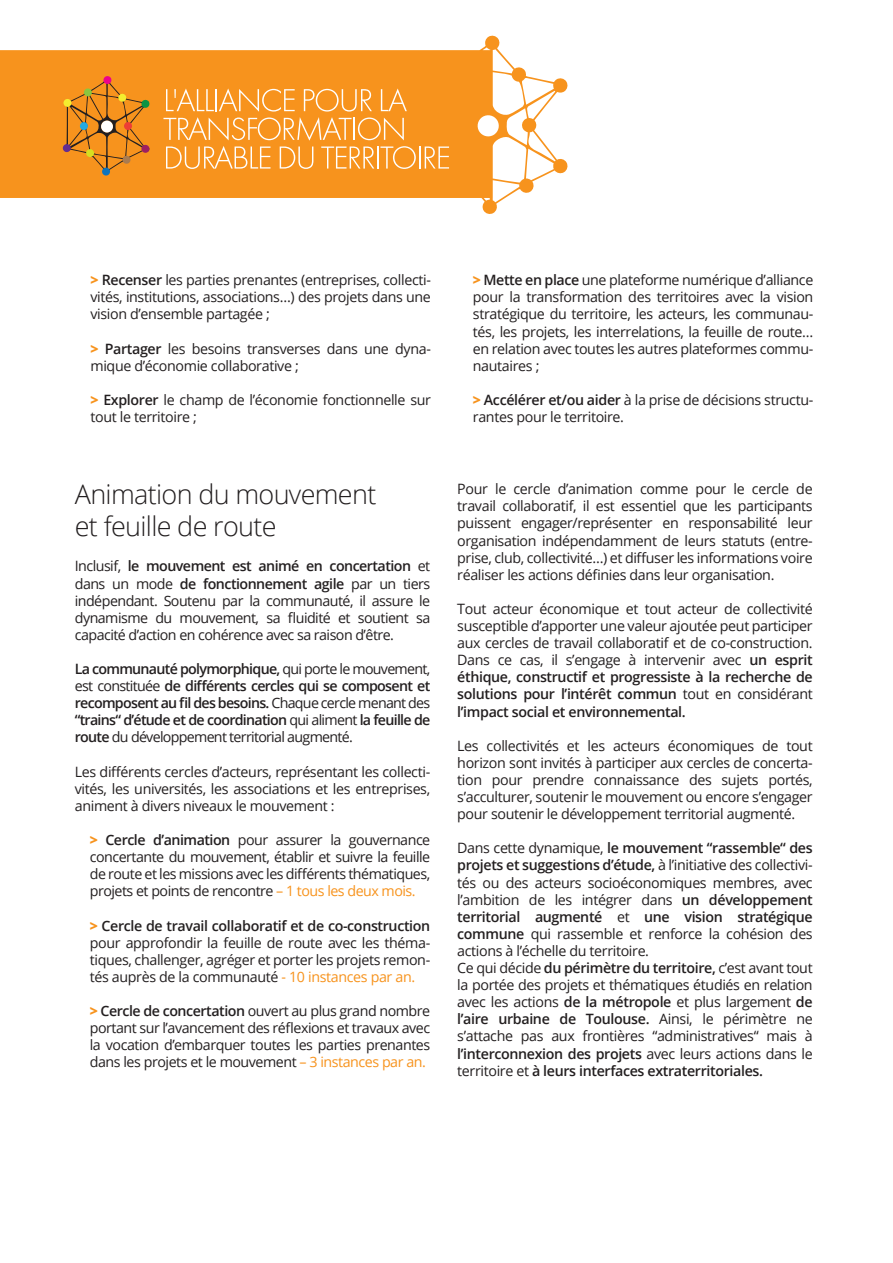
<style>
.page{position:relative;width:893px;height:1263px;background:#fff}
.page>*{position:absolute;margin:0;border:0;box-sizing:border-box;transform-origin:0 0}
.t1{font:300 27px/32.4px "Open Sans";letter-spacing:-.025em;color:#231f20}
.t2{font:14.25px/17.1px "Open Sans";letter-spacing:-.025em;color:#231f20;text-align:justify}
.t3{font:600 14.25px/17.1px "Open Sans";letter-spacing:-.05em;color:#231f20;text-align:justify}
.s1{font-weight:800;color:#f7931d}
.s2{font-weight:600}
.s3{font-weight:400}
.s4{color:#f7931d}
</style>
<div class="page">
<svg style="left:0;top:35px;width:568px;height:179px;fill:#f7931d"></svg>
<svg style="left:476px;top:114px;width:24px;height:24px"></svg>
<svg style="left:63px;top:76px;width:87px;height:100px;background:#dc8824"></svg>
<svg style="left:163px;top:88px;width:286px;height:81px;background:#f8a33e"></svg>
<p class="t2" style="left:90px;top:271px;width:342px"><span class="s1">&gt;</span> <span class="s2">Recenser</span> les parties prenantes (entreprises, collecti&shy;vités, institutions, associations…) des projets dans une vision d’ensemble partagée ;</p>
<p class="t2" style="left:90px;top:340px;width:342px"><span class="s1">&gt;</span> <span class="s2">Partager</span> les besoins transverses dans une dyna&shy;mique d’économie collaborative ;</p>
<p class="t2" style="left:90px;top:391px;width:342px"><span class="s1">&gt;</span> <span class="s2">Explorer</span> le champ de l’économie fonctionnelle sur tout le territoire ;</p>
<h1 class="t1" style="left:75px;top:477px;width:303px">Animation du mouvement et feuille de route</h1>
<p class="t2" style="left:75px;top:557px;width:357px">Inclusif, <span class="s2">le mouvement est animé en concertation</span> et dans un mode <span class="s2">de fonctionnement agile</span> par un tiers indépendant. Soutenu par la communauté, il assure le dynamisme du mouvement, sa fluidité et soutient sa capacité d’action en cohérence avec sa raison d’être.</p>
<p class="t3" style="left:75px;top:660px;width:357px">La communauté polymorphique, <span class="s3">qui porte le mouvement, est constituée</span> de différents cercles qui se composent et recomposent au fil des besoins. <span class="s3">Chaque cercle menant des </span>“trains“ d’étude et de coordination <span class="s3">qui aliment</span> la feuille de route <span class="s3">du développement territorial augmenté.</span></p>
<p class="t2" style="left:75px;top:762px;width:357px">Les différents cercles d’acteurs, représentant les collecti&shy;vités, les universités, les associations et les entreprises, animent à divers niveaux le mouvement :</p>
<p class="t2" style="left:90px;top:831px;width:342px"><span class="s1">&gt;</span> <span class="s2">Cercle d’animation</span> pour assurer la gouvernance concertante du mouvement, établir et suivre la feuille de route et les missions avec les différents thématiques, projets et points de rencontre <span class="s4">– 1 tous les deux mois.</span></p>
<p class="t2" style="left:90px;top:916px;width:342px"><span class="s1">&gt;</span> <span class="s2">Cercle de travail collaboratif et de co-construction </span>pour approfondir la feuille de route avec les théma&shy;tiques, challenger, agréger et porter les projets remon&shy;tés auprès de la communauté <span class="s4">- 10 instances par an.</span></p>
<p class="t2" style="left:90px;top:1002px;width:342px"><span class="s1">&gt;</span> <span class="s2">Cercle de concertation</span> ouvert au plus grand nombre portant sur l’avancement des réflexions et travaux avec la vocation d’embarquer toutes les parties prenantes dans les projets et le mouvement <span class="s4">– 3 instances par an.</span></p>
<p class="t2" style="left:473px;top:271px;width:342px"><span class="s1">&gt;</span> <span class="s2">Mette en place</span> une plateforme numérique d’alliance pour la transformation des territoires avec la vision stratégique du territoire, les acteurs, les communau&shy;tés, les projets, les interrelations, la feuille de route… en relation avec toutes les autres plateformes commu&shy;nautaires ;</p>
<p class="t2" style="left:473px;top:391px;width:342px"><span class="s1">&gt;</span> <span class="s2">Accélérer et/ou aider</span> à la prise de décisions structu&shy;rantes pour le territoire.</p>
<p class="t2" style="left:457px;top:480px;width:357px">Pour le cercle d’animation comme pour le cercle de travail collaboratif, il est essentiel que les participants puissent engager/représenter en responsabilité leur organisation indépendamment de leurs statuts (entre&shy;prise, club, collectivité…) et diffuser les informations voire réaliser les actions définies dans leur organisation.</p>
<p class="t2" style="left:457px;top:600px;width:357px">Tout acteur économique et tout acteur de collectivité susceptible d’apporter une valeur ajoutée peut participer aux cercles de travail collaboratif et de co-construction.<br>Dans ce cas, il s’engage à intervenir avec <span class="s2">un esprit éthique, constructif et progressiste à la recherche de solutions pour l’intérêt commun</span> tout en considérant <span class="s2">l’impact social et environnemental.</span></p>
<p class="t2" style="left:457px;top:737px;width:357px">Les collectivités et les acteurs économiques de tout horizon sont invités à participer aux cercles de concerta&shy;tion pour prendre connaissance des sujets portés, s’acculturer, soutenir le mouvement ou encore s’engager pour soutenir le développement territorial augmenté.</p>
<p class="t2" style="left:457px;top:839px;width:357px;text-align:left">Dans cette dynamique, <span class="s2">le mouvement “rassemble“ des projets et suggestions d’étude,</span> à l’initiative des collectivi&shy;tés ou des acteurs socioéconomiques membres, avec l’ambition de les intégrer dans <span class="s2">un développement territorial augmenté</span> et <span class="s2">une vision stratégique commune</span> qui rassemble et renforce la cohésion des actions à l’échelle du territoire.<br>Ce qui décide <span class="s2">du périmètre du territoire,</span> c’est avant tout la portée des projets et thématiques étudiés en relation avec les actions <span class="s2">de la métropole</span> et plus largement <span class="s2">de l’aire urbaine de Toulouse.</span> Ainsi, le périmètre ne s’attache pas aux frontières “administratives“ mais à <span class="s2">l’interconnexion des projets</span> avec leurs actions dans le territoire et <span class="s2">à leurs interfaces extraterritoriales.</span></p>
</div>
